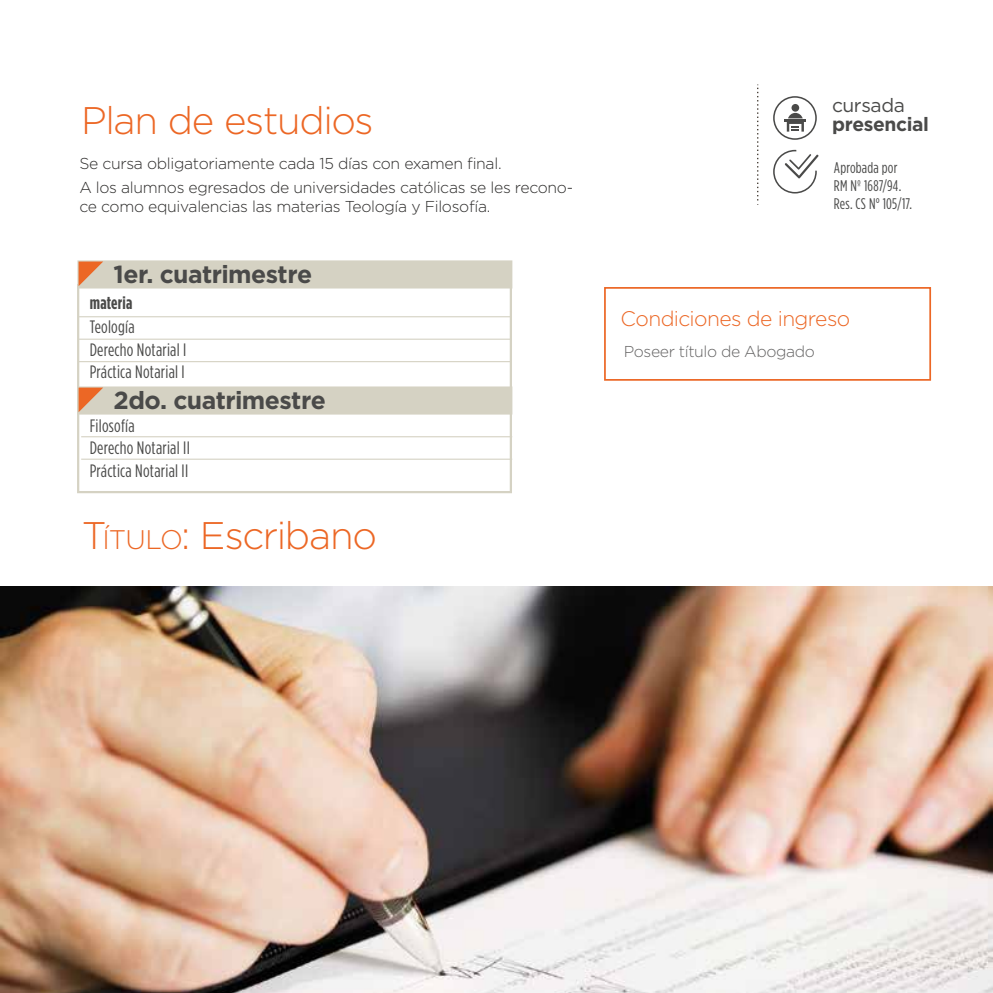
<style>
.page{position:relative;width:993px;height:993px;background:#fff}
.page>*{position:absolute;margin:0;border:0;box-sizing:border-box;transform-origin:0 0}
.t1{font:300 38.32px "Gotham";letter-spacing:-.035em;color:#ec6725}
.t2{font:700 24.68px "Gotham";letter-spacing:-.025em;color:#4a4a49}
.t3{font:300 21px "Gotham";letter-spacing:-.03em;color:#ec6725}
.t4{font:700 19.25px "Gotham";letter-spacing:-.02em;color:#4a4a49}
.t5{font:19.25px "Gotham";letter-spacing:-.02em;color:#4a4a49}
.t6{font:18.03px/22.4px "Gotham Condensed";letter-spacing:.015em;color:#4a4a49}
.t7{font:700 18.03px "Gotham Condensed";letter-spacing:.015em;color:#4a4a49}
.t8{font:300 15.75px/24.5px "Gotham";letter-spacing:-.02em;color:#2e2d2c}
.t9{font:300 15.75px "Gotham";letter-spacing:-.025em;color:#646363}
.t10{font:15.4px/18px "Gotham Condensed";letter-spacing:.015em;color:#4a4a49}
.s1{font-size:26.95px}
</style>
<div class="page">
<img style="left:0;top:586px;width:992px;height:406px">
<svg style="left:773px;top:96px;width:43px;height:44px"></svg>
<hr style="left:784px;top:120px;width:22px;height:2px;background:#4a4a49">
<svg style="left:773px;top:150px;width:45px;height:43px"></svg>
<svg style="left:757px;top:85px;width:1px;height:120px"></svg>
<div style="left:77px;top:260px;width:435px;height:28px;background:#d5d2c3;border:2px solid #d5d2c3"></div>
<hr style="left:79px;top:338px;width:431px;height:1px;background:#d5d2c3">
<hr style="left:79px;top:316px;width:431px;height:1px;background:#d5d2c3">
<hr style="left:79px;top:361px;width:431px;height:1px;background:#d5d2c3">
<div style="left:77px;top:386px;width:435px;height:28px;background:#d5d2c3;border:2px solid #d5d2c3"></div>
<hr style="left:81px;top:436px;width:431px;height:1px;background:#d5d2c3">
<hr style="left:81px;top:458px;width:431px;height:1px;background:#d5d2c3">
<div style="left:77px;top:284px;width:435px;height:209px;border:2px solid #d5d2c3"></div>
<svg style="left:79px;top:387px;width:24px;height:25px"></svg>
<svg style="left:79px;top:261px;width:24px;height:25px"></svg>
<div style="left:604px;top:287px;width:326px;height:93px;border:2px solid #ec6725"></div>
<h1 class="t1" style="left:81px;top:100px;width:294px">Plan de estudios</h1>
<p class="t8" style="left:79px;top:150px;width:495px">Se cursa obligatoriamente cada 15 días con examen final.<br>A los alumnos egresados de universidades católicas se les recono-</p>
<p class="t8" style="left:79px;top:194px;width:412px">ce como equivalencias las materias Teología y Filosofía.</p>
<h2 class="t2" style="left:114px;top:260px;width:200px">1er. cuatrimestre</h2>
<p class="t7" style="left:90px;top:291px;width:44px">materia</p>
<p class="t6" style="left:90px;top:315px;width:98px">Teología<br>Derecho Notarial I<br>Práctica Notarial I</p>
<h2 class="t2" style="left:114px;top:386px;width:214px">2do. cuatrimestre</h2>
<p class="t6" style="left:90px;top:414px;width:102px">Filosofía<br>Derecho Notarial II<br>Práctica Notarial II</p>
<h1 class="t1" style="left:82px;top:514px;width:297px">T<span class="s1">ÍTULO</span>: Escribano</h1>
<p class="t5" style="left:831px;top:94px;width:74px">cursada</p>
<p class="t4" style="left:831px;top:113px;width:98px">presencial</p>
<p class="t10" style="left:833px;top:158px;width:80px">Aprobada por<br>RM Nº 1687/94.<br>Res. CS N° 105/17.</p>
<h3 class="t3" style="left:620px;top:306px;width:231px">Condiciones de ingreso</h3>
<p class="t9" style="left:623px;top:343px;width:192px">Poseer título de Abogado</p>
</div>
